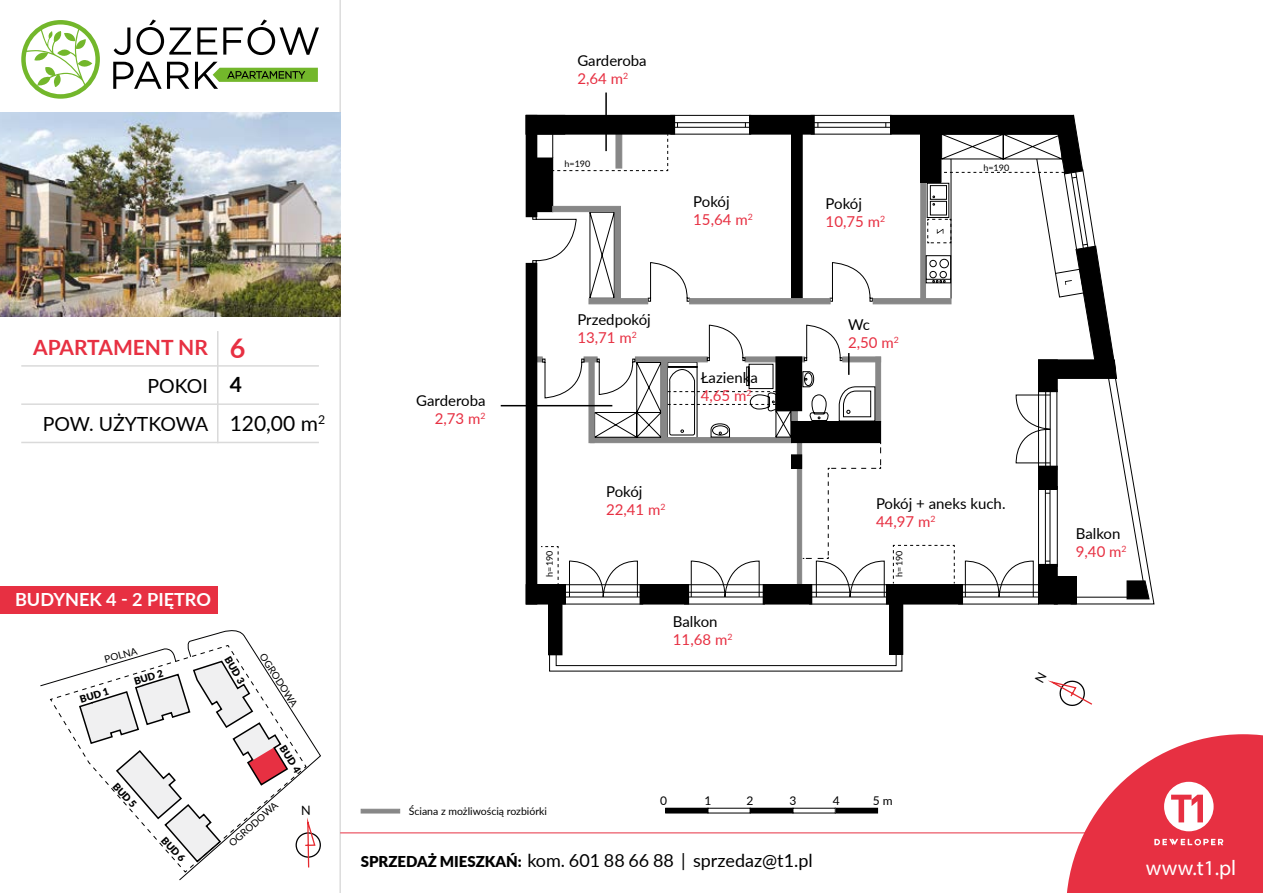
<style>
.page{position:relative;width:1263px;height:893px;background:#fff}
.page>*{position:absolute;margin:0;border:0;box-sizing:border-box;transform-origin:0 0}
.t1{font:700 27px "Lato";color:#e73042}
.t2{font:21.3px "Myriad Pro";letter-spacing:.005em;color:#fff}
.t3{font:700 21px "Lato";color:#e73042}
.t4{font:21px/39px "Lato";color:#000}
.t5{font:19.5px "Lato";color:#000}
.t6{font:700 18.15px "Lato";color:#fff}
.t7{font:18px "Lato";color:#000}
.t8{font:15px/18px "Lato";color:#000}
.t9{font:15px/18px "Lato";color:#e73042}
.t10{font:12px "Lato";color:#000}
.t11{font:10.5px "Lato";color:#000}
.t12{font:900 9.9px "Lato";color:#000}
.t13{font:9.9px "Lato";color:#000}
.t14{font:9px "Lato";color:#000}
.s1{font-weight:700}
.s2{color:#e73042}
.s3{color:#000}
.s4{font-weight:900;font-size:15px}
</style>
<div class="page">
<hr style="left:217px;top:331px;width:1px;height:112px;background:#dadada">
<hr style="left:21px;top:365px;width:298px;height:2px;background:#dadada">
<hr style="left:21px;top:403px;width:298px;height:2px;background:#dadada">
<hr style="left:21px;top:442px;width:298px;height:1px;background:#dadada">
<hr style="left:339px;top:0;width:2px;height:893px;background:#dcdcdc">
<svg style="left:114px;top:27px;width:16px;height:28px"></svg>
<svg style="left:136px;top:19px;width:55px;height:36px"></svg>
<svg style="left:197px;top:27px;width:20px;height:28px"></svg>
<svg style="left:223px;top:19px;width:96px;height:36px"></svg>
<svg style="left:113px;top:62px;width:76px;height:27px"></svg>
<svg style="left:195px;top:62px;width:123px;height:27px"></svg>
<svg style="left:21px;top:20px;width:79px;height:79px"></svg>
<img style="left:0;top:113px;width:340px;height:204px">
<hr style="left:361px;top:809px;width:39px;height:4px;background:#878787">
<div style="left:526px;top:263px;width:11px;height:341px;background:#000"></div>
<div style="left:526px;top:115px;width:11px;height:102px;background:#000"></div>
<svg style="left:1117px;top:378px;width:38px;height:227px"></svg>
<div style="left:0;top:586px;width:218px;height:27px;background:#e73042"></div>
<div style="left:666px;top:808px;width:42px;height:5px;background:#000"></div>
<div style="left:750px;top:808px;width:43px;height:5px;background:#000"></div>
<div style="left:835px;top:808px;width:42px;height:5px;background:#000"></div>
<hr style="left:605px;top:93px;width:2px;height:58px;background:#000">
<hr style="left:501px;top:405px;width:111px;height:1px;background:#000">
<hr style="left:340px;top:833px;width:923px;height:1px;background:#e73042">
<svg style="left:1066px;top:734px;width:197px;height:159px"></svg>
<svg style="left:40px;top:630px;width:281px;height:251px"></svg>
<svg style="left:536px;top:115px;width:581px;height:591px"></svg>
<h3 class="t3" style="left:33px;top:332px;width:161px">APARTAMENT nr</h3>
<h3 class="t5" style="left:147px;top:372px;width:62px">pokoi</h3>
<h3 class="t5" style="left:43px;top:409px;width:167px">pow. użytkowa</h3>
<h1 class="t1" style="left:230px;top:328px;width:17px">6</h1>
<h3 class="t4" style="left:230px;top:364px;width:97px"><span class="s1">4<br></span>120,00 m<sup>2</sup></h3>
<p class="t6" style="left:15px;top:586px;width:197px">BUDYNEK 4 - 2 PIĘTRO</p>
<p class="t13" style="left:103px;top:652px;width:35px;rotate:-15deg">POLNA</p>
<p class="t12" style="left:78px;top:692px;width:31px;rotate:-17deg">BUD 1</p>
<p class="t12" style="left:132px;top:675px;width:31px;rotate:-17deg">BUD 2</p>
<p class="t12" style="left:120px;top:779px;width:31px;rotate:48deg">BUD 5</p>
<p class="t12" style="left:169px;top:833px;width:31px;rotate:48deg">BUD 6</p>
<p class="t12" style="left:234px;top:653px;width:31px;rotate:60deg">BUD 3</p>
<p class="t13" style="left:268px;top:650px;width:63px;rotate:58deg">OGRODOWA</p>
<p class="t12" style="left:289px;top:742px;width:31px;rotate:58deg">BUD 4</p>
<p class="t13" style="left:226px;top:839px;width:63px;rotate:-41deg">OGRODOWA</p>
<p class="t8" style="left:416px;top:391px;width:71px;text-align:right">Garderoba<br><span class="s2">2,73 m</span><sup>2</sup></p>
<p class="t8" style="left:577px;top:51px;width:71px">Garderoba<br><span class="s2">2,64 m</span><sup>2</sup></p>
<p class="t14" style="left:564px;top:158px;width:27px">h=190</p>
<p class="t9" style="left:693px;top:192px;width:61px"><span class="s3">Pokój<br></span>15,64 m<sup>2</sup></p>
<p class="t8" style="left:577px;top:310px;width:75px">Przedpokój<br><span class="s2">13,71 m</span><sup>2</sup></p>
<p class="t9" style="left:606px;top:482px;width:61px"><span class="s3">Pokój<br></span>22,41 m<sup>2</sup></p>
<p class="t8" style="left:701px;top:368px;width:59px">Łazienka<br><span class="s2">4,65 m</span><sup>2</sup></p>
<p class="t9" style="left:826px;top:194px;width:61px"><span class="s3">Pokój<br></span>10,75 m<sup>2</sup></p>
<p class="t9" style="left:848px;top:315px;width:52px"><span class="s3">Wc<br></span>2,50 m<sup>2</sup></p>
<p class="t14" style="left:983px;top:161px;width:27px">h=190</p>
<p class="t8" style="left:876px;top:494px;width:131px">Pokój + aneks kuch.<br><span class="s2">44,97 m</span><sup>2</sup></p>
<p class="t14" style="left:543px;top:577px;width:27px;rotate:-90deg">h=190</p>
<p class="t14" style="left:893px;top:577px;width:27px;rotate:-90deg">h=190</p>
<p class="t8" style="left:673px;top:612px;width:61px">Balkon<br><span class="s2">11,68 m</span><sup>2</sup></p>
<p class="t11" style="left:409px;top:804px;width:140px">Ściana z możliwością rozbiórki</p>
<p class="t10" style="left:660px;top:792px;width:8px">0</p>
<p class="t10" style="left:704px;top:792px;width:8px">1</p>
<p class="t10" style="left:746px;top:792px;width:8px">2</p>
<p class="t10" style="left:790px;top:792px;width:8px">3</p>
<p class="t10" style="left:833px;top:792px;width:8px">4</p>
<p class="t10" style="left:873px;top:792px;width:21px">5 m</p>
<p class="t8" style="left:1076px;top:524px;width:52px">Balkon<br><span class="s2">9,40 m</span><sup>2</sup></p>
<p class="t7" style="left:361px;top:847px;width:453px"><span class="s4">SPRZEDAŻ MIESZKAŃ:</span> kom. 601 88 66 88 | sprzedaz@t1.pl</p>
<h2 class="t2" style="left:1146px;top:855px;width:92px">www.t1.pl</h2>
</div>
